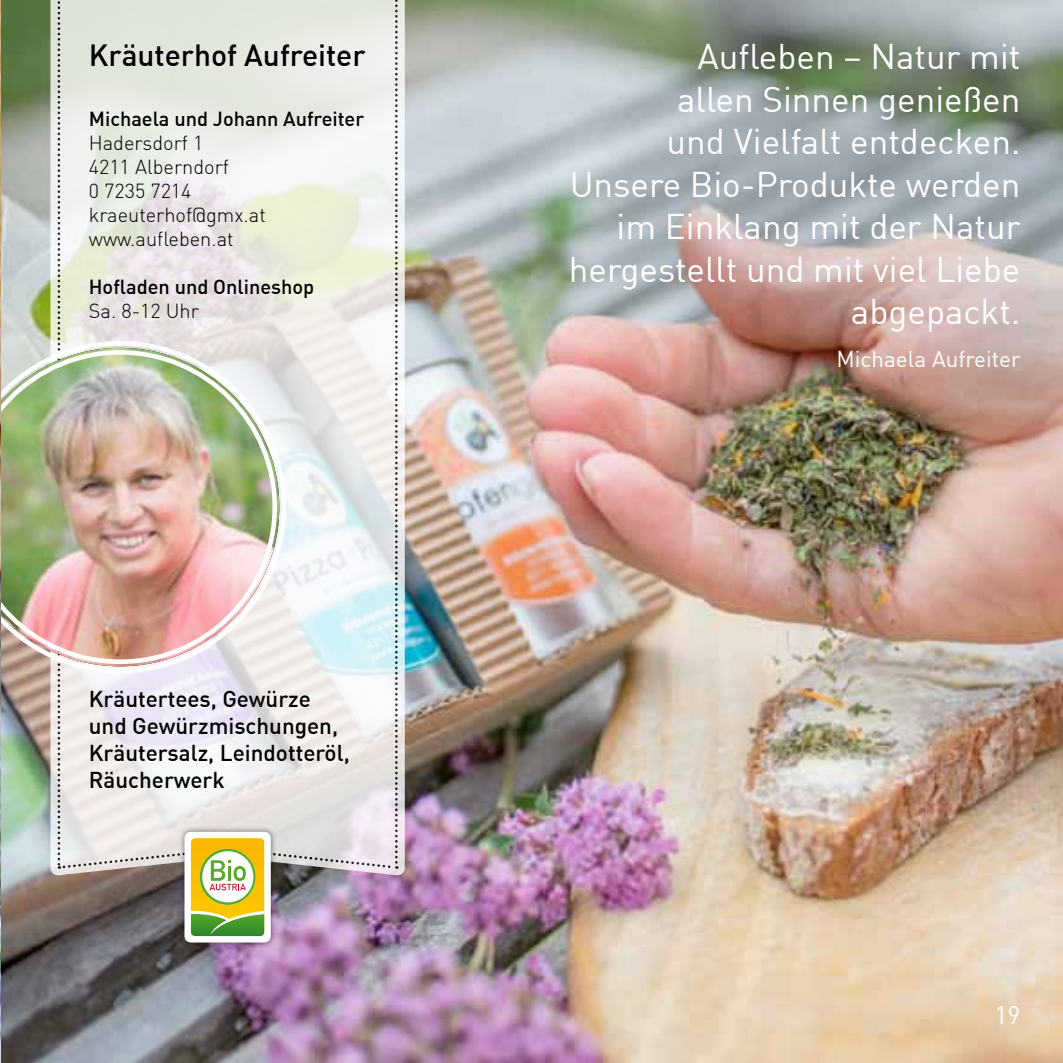
<style>
.page{position:relative;width:1063px;height:1063px;background:#fff}
.page>*{position:absolute;margin:0;border:0;box-sizing:border-box;transform-origin:0 0}
.t1{font:35px/42.5px "DIN";color:#fff;text-align:right}
.t2{font:500 30px "DIN";color:#000}
.t3{font:25px "DIN";color:#fff}
.t4{font:500 22.5px/27px "DIN";color:#000}
.t5{font:22.5px "DIN";color:#fff}
.t6{font:300 20px/24px "DIN";color:#000}
.t7{font:500 20px "DIN";color:#000}
</style>
<div class="page">
<img style="left:0;top:0;width:1062px;height:1063px">
<img style="left:48px;top:0;width:359px;height:878px">
<img style="left:0;top:350px;width:58px;height:314px">
<div style="left:179px;top:826px;width:98px;height:123px;background:#000;opacity:.5"></div>
<img style="left:58px;top:0;width:340px;height:936px">
<div style="left:184px;top:832px;width:87px;height:111px;border:6px solid #fff;border-radius:3px"></div>
<p class="t2" style="left:89px;top:36px;width:278px">Kräuterhof Aufreiter</p>
<p class="t7" style="left:89px;top:106px;width:277px">Michaela und Johann Aufreiter</p>
<p class="t6" style="left:89px;top:130px;width:179px">Hadersdorf 1<br>4211 Alberndorf<br>0 7235 7214 kraeuterhof@gmx.at www.aufleben.at</p>
<p class="t7" style="left:89px;top:274px;width:227px">Hofladen und Onlineshop</p>
<p class="t6" style="left:89px;top:298px;width:112px">Sa. 8-12 Uhr</p>
<p class="t4" style="left:89px;top:684px;width:263px">Kräutertees, Gewürze und Gewürzmischungen,<br>Kräutersalz, Leindotteröl,<br>Räucherwerk</p>
<p class="t1" style="left:569px;top:35px;width:453px">Aufleben – Natur mit<br>allen Sinnen genießen<br>und Vielfalt entdecken.<br>Unsere Bio-Produkte werden im Einklang mit der Natur hergestellt und mit viel Liebe abgepackt.</p>
<p class="t5" style="left:836px;top:345px;width:186px">Michaela Aufreiter</p>
<p class="t3" style="left:994px;top:999px;width:28px">19</p>
</div>
